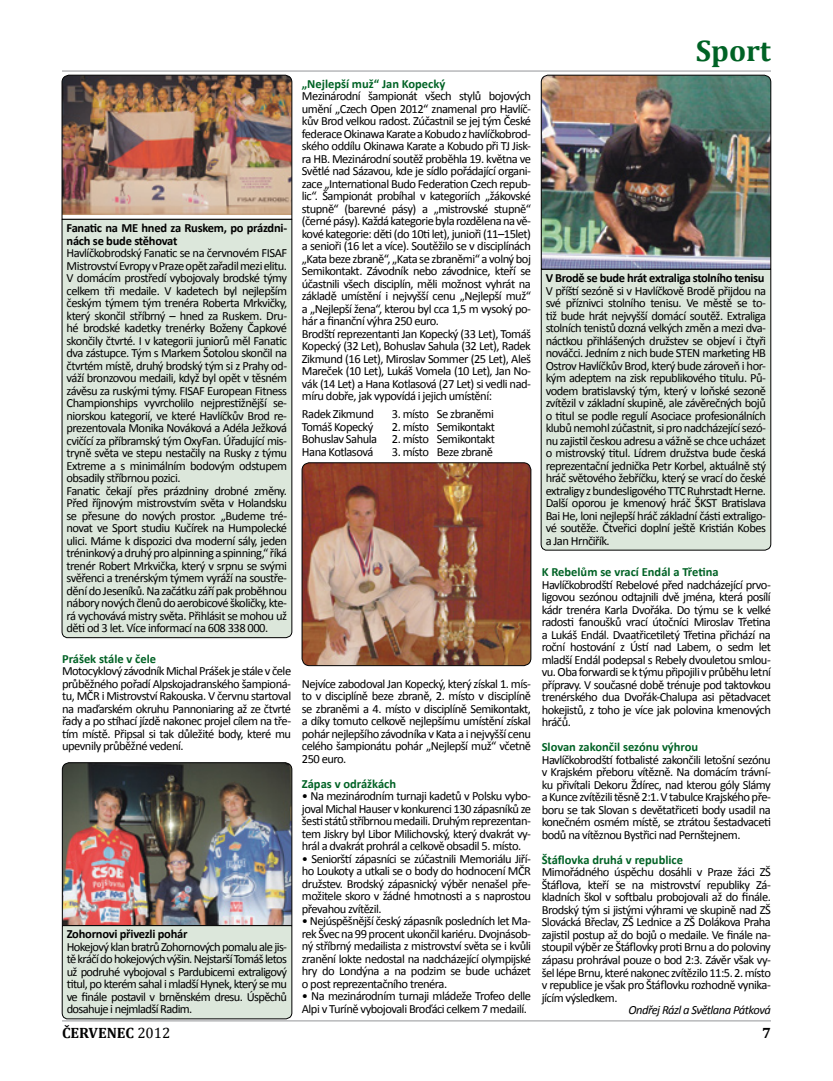
<style>
.page{position:relative;width:833px;height:1081px;background:#fff}
.page>*{position:absolute;margin:0;border:0;box-sizing:border-box;transform-origin:0 0}
.t1{font:700 30px "Cambria";color:#006225}
.t2{font:700 15px "Cambria";color:#000}
.t3{font:12.5px/12.5px "Calibri";letter-spacing:-.04em;color:#000;text-align:justify}
.t4{font:700 12.5px "Calibri";color:#006225}
.t5{font:700 12.5px/12.5px "Calibri";letter-spacing:-.03em;color:#000}
.t6{font:italic 12.5px "Calibri";letter-spacing:-.045em;color:#000}
.s1{font-weight:400}
</style>
<div class="page">
<hr style="left:62px;top:71px;width:709px;height:1px;background:#939598">
<hr style="left:62px;top:1020px;width:709px;height:1px;background:#939598">
<img style="left:302px;top:463px;width:229px;height:202px">
<div style="left:302px;top:462px;width:229px;height:204px;border:1px solid #000;border-radius:8px"></div>
<img style="left:62px;top:75px;width:230px;height:144px">
<div style="left:62px;top:219px;width:230px;height:419px;background:#dce7db"></div>
<img style="left:62px;top:762px;width:230px;height:163px">
<div style="left:62px;top:925px;width:230px;height:94px;background:#dce7db"></div>
<img style="left:541px;top:75px;width:230px;height:194px">
<div style="left:541px;top:269px;width:230px;height:281px;background:#dce7db"></div>
<p class="t5" style="left:67px;top:221px;width:222px">Fanatic na ME hned za Ruskem, po prázdni&shy;nách se bude stěhovat</p>
<p class="t3" style="left:67px;top:246px;width:222px;text-align:left">Havlíčkobrodský Fanatic se na červnovém FISAF Mistrovství Evropy vPraze opět zařadil mezi elitu.<br>V domácím prostředí vybojovaly brodské týmy celkem tři medaile. V kadetech byl nejlepším českým týmem tým trenéra Roberta Mrkvičky, který skončil stříbrný – hned za Ruskem. Dru&shy;hé brodské kadetky trenérky Boženy Čapkové skončily čtvrté. I v kategorii juniorů měl Fanatic dva zástupce. Tým s Markem Šotolou skončil na čtvrtém místě, druhý brodský tým si z Prahy od&shy;váží bronzovou medaili, když byl opět v těsném závěsu za ruskými týmy. FISAF European Fitness Championships vyvrcholilo nejprestižnější se&shy;niorskou kategorií, ve které Havlíčkův Brod re&shy;prezentovala Monika Nováková a Adéla Ježková cvičící za příbramský tým OxyFan. Úřadující mis&shy;tryně světa ve stepu nestačily na Rusky z týmu Extreme a s minimálním bodovým odstupem obsadily stříbrnou pozici.<br>Fanatic čekají přes prázdniny drobné změny.<br>Před říjnovým mistrovstvím světa v Holandsku se přesune do nových prostor. „Budeme tré&shy;novat ve Sport studiu Kučírek na Humpolecké ulici. Máme k dispozici dva moderní sály, jeden tréninkový a druhý pro alpinning a spinning,“ říká trenér Robert Mrkvička, který v srpnu se svými svěřenci a trenérským týmem vyráží na soustře&shy;dění do Jeseníků. Na začátku září pak proběhnou nábory nových členů do aerobicové školičky, kte&shy;rá vychovává mistry světa. Přihlásit se mohou už děti od 3 let. Více informací na 608 338 000.</p>
<p class="t4" style="left:62px;top:651px;width:96px">Prášek stále v čele</p>
<p class="t3" style="left:62px;top:664px;width:231px">Motocyklový závodník Michal Prášek je stále v čele průběžného pořadí Alpskojadranského šampioná&shy;tu, MČR i Mistrovství Rakouska. V červnu startoval na maďarském okruhu Pannoniaring až ze čtvrté řady a po stíhací jízdě nakonec projel cílem na tře&shy;tím místě. Připsal si tak důležité body, které mu upevnily průběžné vedení.</p>
<p class="t5" style="left:67px;top:927px;width:122px">Zohornovi přivezli pohár</p>
<p class="t3" style="left:67px;top:940px;width:222px">Hokejový klan bratrů Zohornových pomalu ale jis&shy;tě kráčí do hokejových výšin. Nejstarší Tomáš letos už podruhé vybojoval s Pardubicemi extraligový titul, po kterém sahal i mladší Hynek, který se mu ve finále postavil v brněnském dresu. Úspěchů dosahuje i nejmladší Radim.</p>
<p class="t4" style="left:302px;top:76px;width:145px">„Nejlepší muž“ Jan Kopecký</p>
<p class="t3" style="left:302px;top:89px;width:231px;text-align:left">Mezinárodní šampionát všech stylů bojových umění „Czech Open 2012“ znamenal pro Havlíč&shy;kův Brod velkou radost. Zúčastnil se jej tým České federace Okinawa Karate a Kobudo z havlíčkobrod&shy;ského oddílu Okinawa Karate a Kobudo při TJ Jisk&shy;ra HB. Mezinárodní soutěž proběhla 19. května ve Světlé nad Sázavou, kde je sídlo pořádající organi&shy;zace „International Budo Federation Czech repub&shy;lic“. Šampionát probíhal v kategoriích „žákovské stupně“ (barevné pásy) a „mistrovské stupně“ (černé pásy). Každá kategorie byla rozdělena na vě&shy;kové kategorie: děti (do 10ti let), junioři (11–15let) a senioři (16 let a více). Soutěžilo se v disciplínách „Kata beze zbraně“, „Kata se zbraněmi“ a volný boj Semikontakt. Závodník nebo závodnice, kteří se účastnili všech disciplín, měli možnost vyhrát na základě umístění i nejvyšší cenu „Nejlepší muž“ a „Nejlepší žena“, kterou byl cca 1,5 m vysoký po&shy;hár a finanční výhra 250 euro.<br>Brodští reprezentanti Jan Kopecký (33 Let), Tomáš Kopecký (32 Let), Bohuslav Sahula (32 Let), Radek Zikmund (16 Let), Miroslav Sommer (25 Let), Aleš Mareček (10 Let), Lukáš Vomela (10 Let), Jan No&shy;vák (14 Let) a Hana Kotlasová (27 Let) si vedli nad&shy;míru dobře, jak vypovídá i jejich umístění:</p>
<p class="t3" style="left:302px;top:407px;width:74px">Radek Zikmund</p>
<p class="t3" style="left:392px;top:407px;width:103px">3. místo Se zbraněmi</p>
<p class="t3" style="left:302px;top:420px;width:73px">Tomáš Kopecký</p>
<p class="t3" style="left:302px;top:420px;width:194px;text-indent:90px">2. místo Semikontakt Bohuslav Sahula 2. místo Semikontakt Hana Kotlasová</p>
<p class="t3" style="left:392px;top:445px;width:102px">3. místo Beze zbraně</p>
<p class="t3" style="left:302px;top:677px;width:231px">Nejvíce zabodoval Jan Kopecký, který získal 1. mís&shy;to v disciplíně beze zbraně, 2. místo v disciplíně se zbraněmi a 4. místo v disciplíně Semikontakt, a díky tomuto celkově nejlepšímu umístění získal pohár nejlepšího závodníka v Kata a i nejvyšší cenu celého šampionátu pohár „Nejlepší muž“ včetně 250 euro.</p>
<p class="t4" style="left:302px;top:776px;width:96px">Zápas v odrážkách</p>
<p class="t3" style="left:302px;top:789px;width:231px">• Na mezinárodním turnaji kadetů v Polsku vybo&shy;joval Michal Hauser v konkurenci 130 zápasníků ze šesti států stříbrnou medaili. Druhým reprezentan&shy;tem Jiskry byl Libor Milichovský, který dvakrát vy&shy;hrál a dvakrát prohrál a celkově obsadil 5. místo.</p>
<p class="t3" style="left:302px;top:852px;width:231px">• Seniorští zápasníci se zúčastnili Memoriálu Jiří&shy;ho Loukoty a utkali se o body do hodnocení MČR družstev. Brodský zápasnický výběr nenašel pře&shy;možitele skoro v žádné hmotnosti a s naprostou převahou zvítězil.</p>
<p class="t3" style="left:302px;top:914px;width:231px">• Nejúspěšnější český zápasník posledních let Ma&shy;rek Švec na 99 procent ukončil kariéru. Dvojnásob&shy;ný stříbrný medailista z mistrovství světa se i kvůli zranění lokte nedostal na nadcházející olympijské hry do Londýna a na podzim se bude ucházet o post reprezentačního trenéra.</p>
<p class="t3" style="left:302px;top:989px;width:231px">• Na mezinárodním turnaji mládeže Trofeo delle<br>Alpi v Turíně vybojovali Broďáci celkem 7 medailí.</p>
<h1 class="t1" style="left:695px;top:32px;width:77px">Sport</h1>
<p class="t5" style="left:545px;top:271px;width:220px">V Brodě se bude hrát extraliga stolního tenisu</p>
<p class="t3" style="left:545px;top:283px;width:222px">V příští sezóně si v Havlíčkově Brodě přijdou na své příznivci stolního tenisu. Ve městě se to&shy;tiž bude hrát nejvyšší domácí soutěž. Extraliga stolních tenistů dozná velkých změn a mezi dva&shy;náctkou přihlášených družstev se objeví i čtyři nováčci. Jedním z nich bude STEN marketing HB Ostrov Havlíčkův Brod, který bude zároveň i hor&shy;kým adeptem na zisk republikového titulu. Pů&shy;vodem bratislavský tým, který v loňské sezoně zvítězil v základní skupině, ale závěrečných bojů o titul se podle regulí Asociace profesionálních klubů nemohl zúčastnit, si pro nadcházející sezó&shy;nu zajistil českou adresu a vážně se chce ucházet o mistrovský titul. Lídrem družstva bude česká reprezentační jednička Petr Korbel, aktuálně stý hráč světového žebříčku, který se vrací do české extraligy z bundesligového TTC Ruhrstadt Herne.<br>Další oporou je kmenový hráč ŠKST Bratislava Bai He, loni nejlepší hráč základní části extraligo&shy;vé soutěže. Čtveřici doplní ještě Kristián Kobes a Jan Hrnčiřík.</p>
<p class="t4" style="left:542px;top:564px;width:178px">K Rebelům se vrací Endál a Třetina</p>
<p class="t3" style="left:542px;top:578px;width:231px">Havlíčkobrodští Rebelové před nadcházející prvo&shy;ligovou sezónou odtajnili dvě jména, která posílí kádr trenéra Karla Dvořáka. Do týmu se k velké radosti fanoušků vrací útočníci Miroslav Třetina a Lukáš Endál. Dvaatřicetiletý Třetina přichází na roční hostování z Ústí nad Labem, o sedm let mladší Endál podepsal s Rebely dvouletou smlou&shy;vu. Oba forwardi se k týmu připojili v průběhu letní přípravy. V současné době trénuje pod taktovkou trenérského dua Dvořák-Chalupa asi pětadvacet hokejistů, z toho je více jak polovina kmenových hráčů.</p>
<p class="t4" style="left:542px;top:739px;width:158px">Slovan zakončil sezónu výhrou</p>
<p class="t3" style="left:542px;top:753px;width:231px">Havlíčkobrodští fotbalisté zakončili letošní sezónu v Krajském přeboru vítězně. Na domácím trávní&shy;ku přivítali Dekoru Ždírec, nad kterou góly Slámy a Kunce zvítězili těsně 2:1. V tabulce Krajského pře&shy;boru se tak Slovan s devětatřiceti body usadil na konečném osmém místě, se ztrátou šestadvaceti bodů na vítěznou Bystřici nad Pernštejnem.</p>
<p class="t4" style="left:542px;top:852px;width:143px">Štáflovka druhá v republice</p>
<p class="t3" style="left:542px;top:865px;width:231px">Mimořádného úspěchu dosáhli v Praze žáci ZŠ Štáflova, kteří se na mistrovství republiky Zá&shy;kladních škol v softbalu probojovali až do finále.<br>Brodský tým si jistými výhrami ve skupině nad ZŠ Slovácká Břeclav, ZŠ Lednice a ZŠ Dolákova Praha zajistil postup až do bojů o medaile. Ve finále na&shy;stoupil výběr ze Štáflovky proti Brnu a do poloviny zápasu prohrával pouze o bod 2:3. Závěr však vy&shy;šel lépe Brnu, které nakonec zvítězilo 11:5. 2. místo v republice je však pro Štáflovku rozhodně vynika&shy;jícím výsledkem.</p>
<p class="t6" style="left:628px;top:1002px;width:144px">Ondřej Rázl a Světlana Pátková</p>
<p class="t2" style="left:62px;top:1024px;width:110px">ČERVENEC <span class="s1">2012</span></p>
<p class="t2" style="left:762px;top:1024px;width:10px">7</p>
</div>
